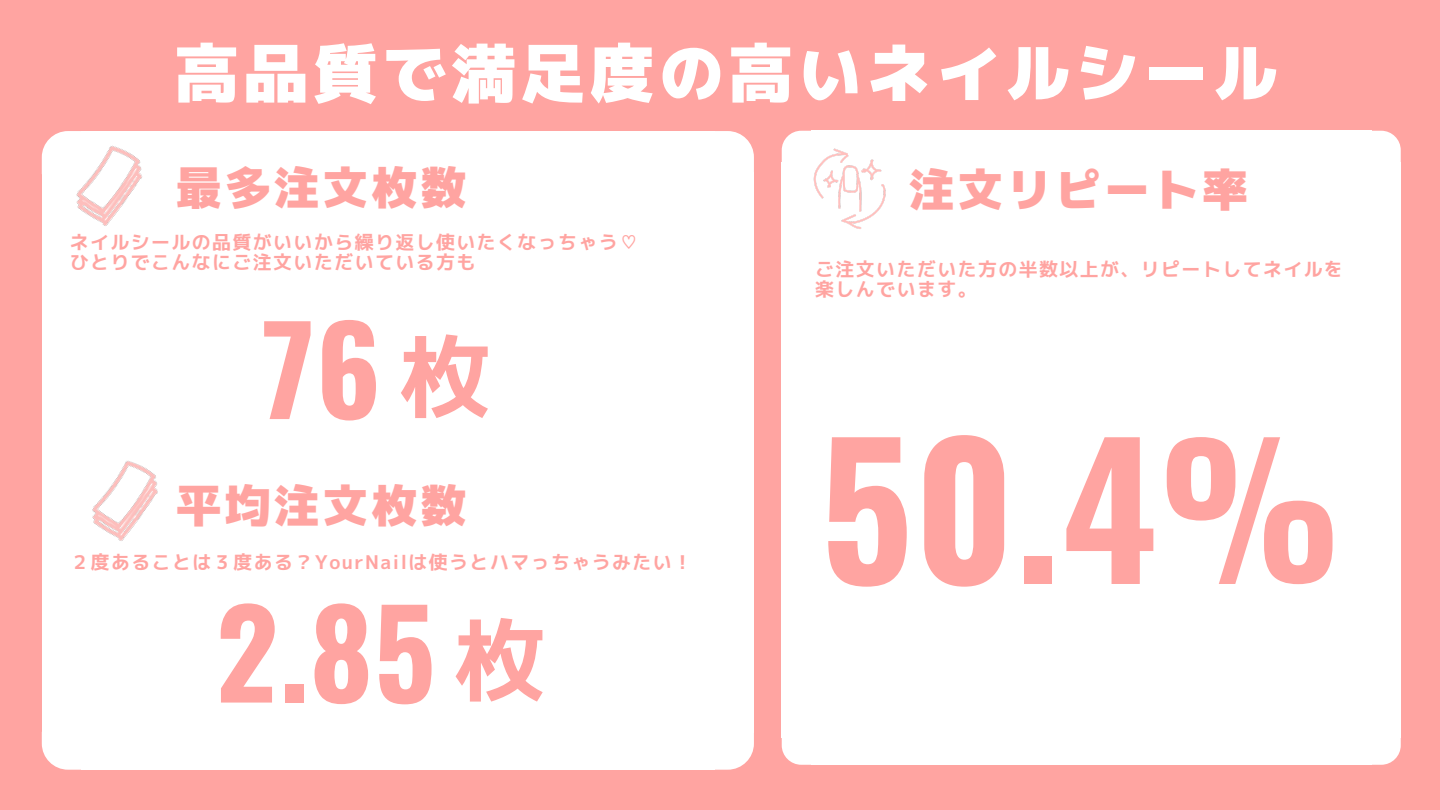
<style>
.page{position:relative;width:1440px;height:810px;background:#ffa4a1}
.page>*{position:absolute;margin:0;border:0;box-sizing:border-box;transform-origin:0 0}
.t1{font:700 181.1px "Oswald";color:#ffa4a1}
.t2{font:700 120.8px "Oswald";color:#ffa4a1}
.t3{font:90.6px "mplus 1 p bold";color:#ffa4a1}
.t4{font:64.1px "mplus 1 p black";letter-spacing:.08em;color:#fff}
.t5{font:45.3px "mplus 1 p black";letter-spacing:.08em;color:#ffa4a1}
.t6{font:18.9px/20.2px "mplus 1 p bold";letter-spacing:.08em;color:#ffa4a1}
</style>
<div class="page">
<svg style="left:715px;top:131px;width:39px;height:42px;background:#fff6f6"></svg>
<div style="left:713px;top:173px;width:41px;height:560px;background:#fff"></div>
<div style="left:81px;top:173px;width:634px;height:560px;background:#fff"></div>
<div style="left:81px;top:131px;width:634px;height:43px;background:#fff"></div>
<svg style="left:42px;top:136px;width:11px;height:37px"></svg>
<div style="left:42px;top:173px;width:40px;height:560px;background:#fff"></div>
<div style="left:81px;top:732px;width:634px;height:38px;background:#fff"></div>
<svg style="left:42px;top:733px;width:39px;height:37px"></svg>
<svg style="left:715px;top:733px;width:39px;height:37px"></svg>
<svg style="left:1371px;top:131px;width:30px;height:31px"></svg>
<div style="left:1371px;top:162px;width:30px;height:575px;background:#fff"></div>
<div style="left:811px;top:162px;width:560px;height:575px;background:#fff"></div>
<div style="left:811px;top:131px;width:560px;height:32px;background:#fff"></div>
<svg style="left:782px;top:131px;width:29px;height:31px"></svg>
<div style="left:782px;top:162px;width:30px;height:575px;background:#fff"></div>
<div style="left:811px;top:736px;width:560px;height:29px;background:#fff"></div>
<svg style="left:782px;top:737px;width:29px;height:28px"></svg>
<svg style="left:1371px;top:737px;width:30px;height:28px"></svg>
<img style="left:806px;top:143px;width:80px;height:86px">
<img style="left:53px;top:131px;width:89px;height:95px">
<img style="left:92px;top:461px;width:66px;height:80px">
<h3 class="t4" style="left:175px;top:28px;width:1105px">高品質で満足度の高いネイルシール</h3>
<h3 class="t5" style="left:176px;top:156px;width:291px">最多注文枚数</h3>
<h3 class="t5" style="left:909px;top:157px;width:340px">注文リピート率</h3>
<p class="t6" style="left:70px;top:232px;width:570px">ネイルシールの品質がいいから繰り返し使いたくなっちゃう♡ひとりでこんなにご注文いただいている方も</p>
<p class="t6" style="left:815px;top:259px;width:529px">ご注文いただいた方の半数以上が、リピートしてネイルを楽しんでいます。</p>
<h2 class="t2" style="left:262px;top:275px;width:121px">76</h2>
<h3 class="t3" style="left:400px;top:312px;width:92px">枚</h3>
<h3 class="t5" style="left:176px;top:474px;width:291px">平均注文枚数</h3>
<p class="t6" style="left:70px;top:551px;width:623px">２度あることは３度ある？YourNailは使うとハマっちゃうみたい！</p>
<h2 class="t2" style="left:216px;top:558px;width:221px">2.85</h2>
<h3 class="t3" style="left:454px;top:596px;width:92px">枚</h3>
<h1 class="t1" style="left:820px;top:368px;width:522px">50.4%</h1>
</div>
